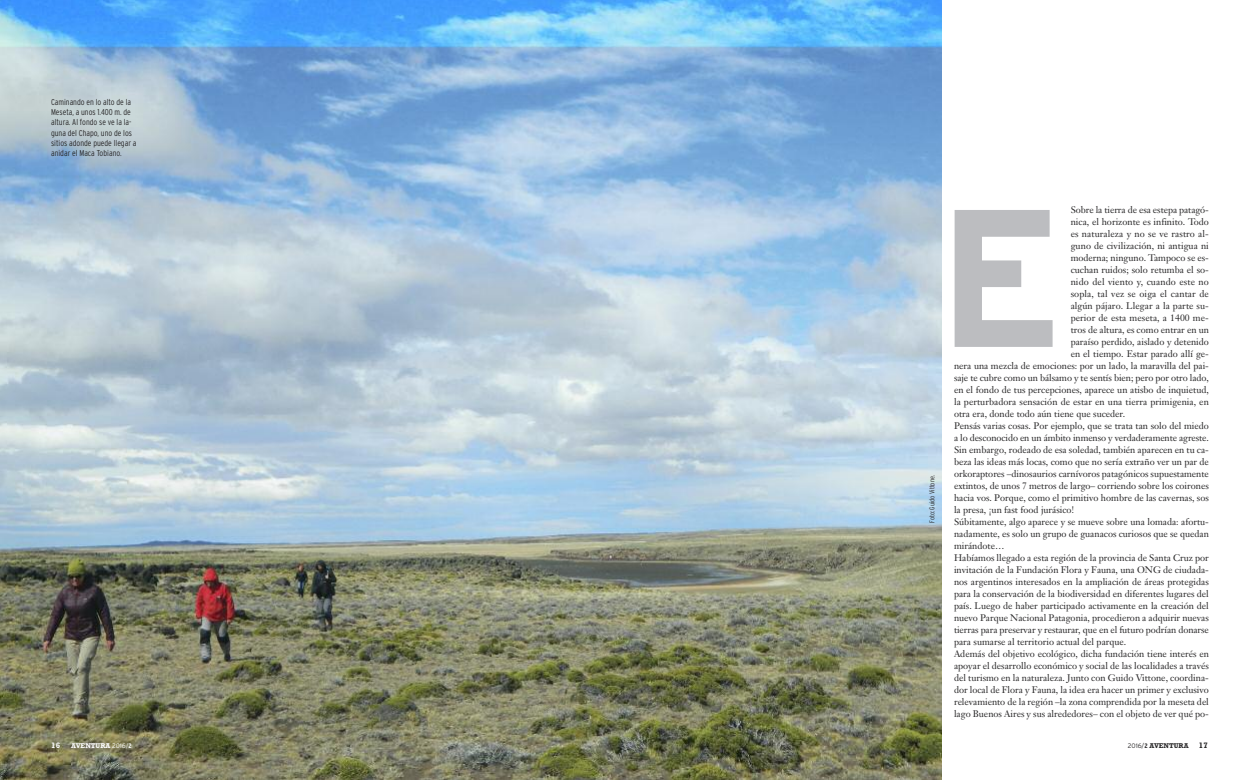
<style>
.page{position:relative;width:1259px;height:780px;background:#fff}
.page>*{position:absolute;margin:0;border:0;box-sizing:border-box;transform-origin:0 0}
.t1{font:700 195.5px "Interstate";color:#bcbdc0}
.t2{font:9.4px "Janson Text";color:#272627}
.t3{font:300 condensed 8.5px/10.2px "Interstate";color:#272627}
.t4{font:700 8px "Rockwell";color:#fff}
.t5{font:700 8px "Rockwell";color:#272627}
.t6{font:300 condensed 7px "Interstate";letter-spacing:-.005em;color:#272627}
.t7{font:700 7px "Rockwell";color:#fff}
.t8{font:700 7px "Rockwell";color:#272627}
.s1{font-family:"Interstate";font-weight:300;font-size:6.5px}
.s2{font-family:"Interstate";font-stretch:condensed;font-size:6.5px}
</style>
<div class="page">
<img style="left:0;top:0;width:941px;height:780px">
<p class="t3" style="left:51px;top:97px;width:87px">Caminando en lo alto de la<br>Meseta, a unos 1.400 m. de altura. Al fondo se ve la la&shy;guna del Chapo, uno de los sitios adonde puede llegar a anidar el Maca Tobiano.</p>
<p class="t6" style="left:928px;top:522px;width:49px;rotate:-90deg">Foto: Guido Vittone.</p>
<p class="t2" style="left:1070px;top:206px;width:140px">Sobre la tierra de esa estepa patagó-</p>
<p class="t2" style="left:1070px;top:218px;width:140px">nica, el horizonte es infinito. Todo</p>
<p class="t2" style="left:1070px;top:230px;width:140px">es naturaleza y no se ve rastro al-</p>
<p class="t2" style="left:1070px;top:242px;width:140px">guno de civilización, ni antigua ni</p>
<p class="t2" style="left:1070px;top:254px;width:140px">moderna; ninguno. Tampoco se es-</p>
<p class="t2" style="left:1070px;top:266px;width:140px">cuchan ruidos; solo retumba el so-</p>
<p class="t2" style="left:1070px;top:278px;width:140px">nido del viento y, cuando este no</p>
<p class="t2" style="left:1070px;top:290px;width:140px">sopla, tal vez se oiga el cantar de</p>
<p class="t2" style="left:1070px;top:302px;width:140px">algún pájaro. Llegar a la parte su-</p>
<p class="t2" style="left:1070px;top:314px;width:140px">perior de esta meseta, a 1400 me-</p>
<p class="t2" style="left:1070px;top:326px;width:140px">tros de altura, es como entrar en un</p>
<p class="t2" style="left:1070px;top:338px;width:140px">paraíso perdido, aislado y detenido</p>
<p class="t2" style="left:1070px;top:350px;width:140px">en el tiempo. Estar parado allí ge-</p>
<p class="t2" style="left:954px;top:362px;width:256px">nera una mezcla de emociones: por un lado, la maravilla del pai-</p>
<p class="t2" style="left:954px;top:374px;width:256px">saje te cubre como un bálsamo y te sentís bien; pero por otro lado,</p>
<p class="t2" style="left:954px;top:386px;width:256px">en el fondo de tus percepciones, aparece un atisbo de inquietud,</p>
<p class="t2" style="left:954px;top:398px;width:256px">la perturbadora sensación de estar en una tierra primigenia, en</p>
<p class="t2" style="left:954px;top:410px;width:173px">otra era, donde todo aún tiene que suceder.</p>
<p class="t2" style="left:954px;top:422px;width:256px">Pensás varias cosas. Por ejemplo, que se trata tan solo del miedo</p>
<p class="t2" style="left:954px;top:434px;width:256px">a lo desconocido en un ámbito inmenso y verdaderamente agreste.</p>
<p class="t2" style="left:954px;top:446px;width:256px">Sin embargo, rodeado de esa soledad, también aparecen en tu ca-</p>
<p class="t2" style="left:954px;top:458px;width:256px">beza las ideas más locas, como que no sería extraño ver un par de</p>
<p class="t2" style="left:954px;top:470px;width:256px">orkoraptores –dinosaurios carnívoros patagónicos supuestamente</p>
<p class="t2" style="left:954px;top:482px;width:256px">extintos, de unos 7 metros de largo– corriendo sobre los coirones</p>
<p class="t2" style="left:954px;top:494px;width:256px">hacia vos. Porque, como el primitivo hombre de las cavernas, sos</p>
<p class="t2" style="left:954px;top:506px;width:122px">la presa, ¡un fast food jurásico!</p>
<p class="t2" style="left:954px;top:518px;width:256px">Súbitamente, algo aparece y se mueve sobre una lomada: afortu-</p>
<p class="t2" style="left:954px;top:530px;width:256px">nadamente, es solo un grupo de guanacos curiosos que se quedan</p>
<p class="t2" style="left:954px;top:542px;width:52px">mirándote…</p>
<p class="t2" style="left:954px;top:554px;width:256px">Habíamos llegado a esta región de la provincia de Santa Cruz por</p>
<p class="t2" style="left:954px;top:566px;width:256px">invitación de la Fundación Flora y Fauna, una ONG de ciudada-</p>
<p class="t2" style="left:954px;top:578px;width:256px">nos argentinos interesados en la ampliación de áreas protegidas</p>
<p class="t2" style="left:954px;top:590px;width:256px">para la conservación de la biodiversidad en diferentes lugares del</p>
<p class="t2" style="left:954px;top:602px;width:256px">país. Luego de haber participado activamente en la creación del</p>
<p class="t2" style="left:954px;top:614px;width:256px">nuevo Parque Nacional Patagonia, procedieron a adquirir nuevas</p>
<p class="t2" style="left:954px;top:626px;width:256px">tierras para preservar y restaurar, que en el futuro podrían donarse</p>
<p class="t2" style="left:954px;top:638px;width:174px">para sumarse al territorio actual del parque.</p>
<p class="t2" style="left:954px;top:650px;width:256px">Además del objetivo ecológico, dicha fundación tiene interés en</p>
<p class="t2" style="left:954px;top:662px;width:256px">apoyar el desarrollo económico y social de las localidades a través</p>
<p class="t2" style="left:954px;top:674px;width:256px">del turismo en la naturaleza. Junto con Guido Vittone, coordina-</p>
<p class="t2" style="left:954px;top:686px;width:256px">dor local de Flora y Fauna, la idea era hacer un primer y exclusivo</p>
<p class="t2" style="left:954px;top:698px;width:256px">relevamiento de la región –la zona comprendida por la meseta del</p>
<p class="t2" style="left:954px;top:710px;width:256px">lago Buenos Aires y sus alrededores– con el objeto de ver qué po-</p>
<h1 class="t1" style="left:937px;top:165px;width:129px">E</h1>
<p class="t4" style="left:51px;top:740px;width:11px">16</p>
<p class="t7" style="left:71px;top:741px;width:62px">AVENTURA <span class="s1">2016/</span><span class="s2">2</span></p>
<p class="t8" style="left:1128px;top:741px;width:62px"><span class="s1">2016/</span><span class="s2">2</span> AVENTURA</p>
<p class="t5" style="left:1198px;top:740px;width:11px">17</p>
</div>
